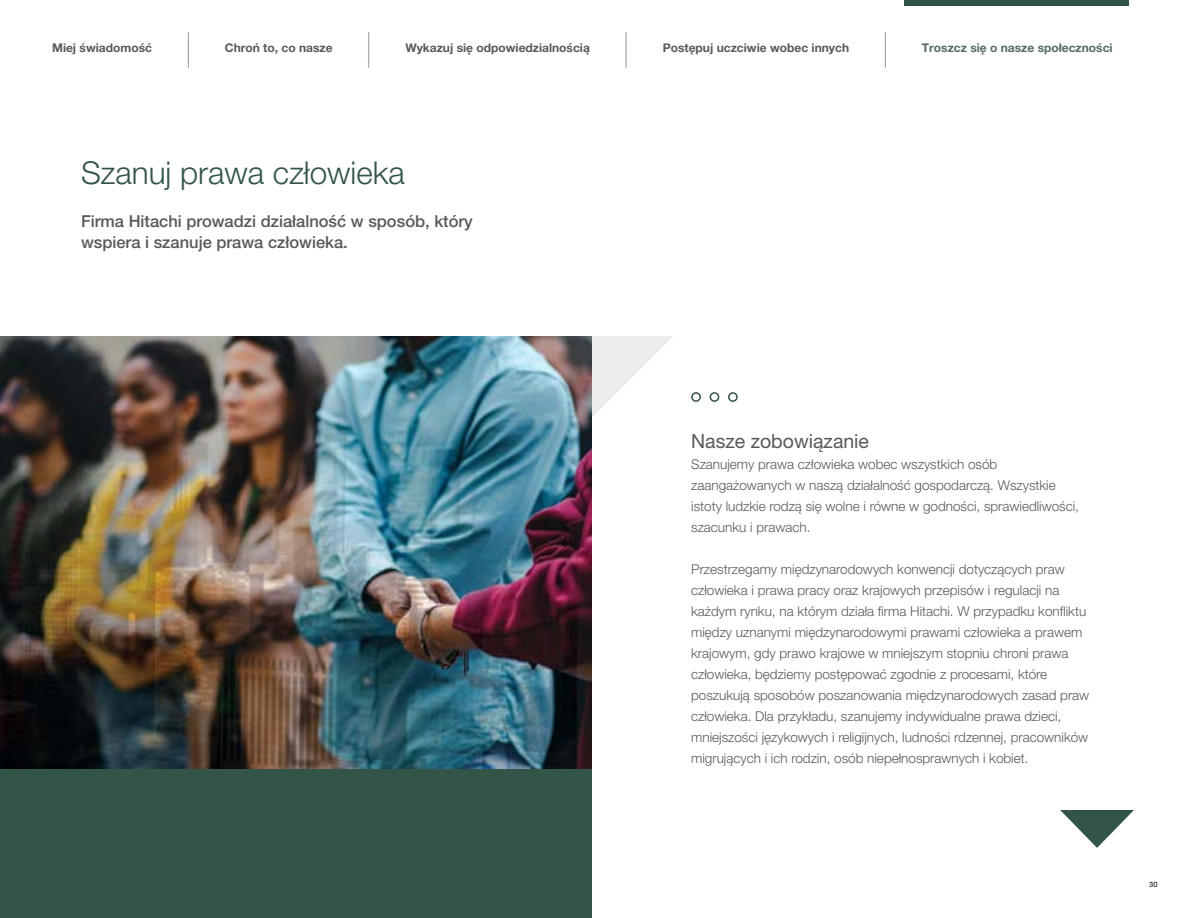
<style>
.page{position:relative;width:1188px;height:918px;background:#fff}
.page>*{position:absolute;margin:0;border:0;box-sizing:border-box;transform-origin:0 0}
.t1{font:700 35.25px "Helvetica Neue LT Pro";color:#000;scale:.1 1}
.t2{font:300 31.5px "Helvetica Neue LT Pro";color:#335547}
.t3{font:19.5px "Helvetica Neue LT Pro";color:#58595b}
.t4{font:500 16.5px/21px "Helvetica Neue LT Pro";color:#58595b}
.t5{font:300 13.5px/21px "Helvetica Neue LT Pro";color:#58595b}
.t6{font:700 12px "Helvetica Neue LT Pro";color:#58595b}
.t7{font:700 12px "Helvetica Neue LT Pro";color:#546c5f}
.t8{font:7.5px "Helvetica Neue LT Pro";color:#000}
</style>
<div class="page">
<div style="left:691px;top:392px;width:10px;height:10px;border:2px solid #335547;border-radius:50%"></div>
<div style="left:710px;top:392px;width:9px;height:10px;border:2px solid #335547;border-radius:50%"></div>
<div style="left:728px;top:392px;width:10px;height:10px;border:2px solid #335547;border-radius:50%"></div>
<svg style="left:591px;top:336px;width:108px;height:81px"></svg>
<img style="left:0;top:336px;width:591px;height:434px">
<div style="left:0;top:770px;width:591px;height:148px;background:#335547"></div>
<svg style="left:1060px;top:810px;width:74px;height:38px"></svg>
<div style="left:904px;top:0;width:225px;height:5px;background:#335547"></div>
<p class="t6" style="left:52px;top:40px;width:101px">Miej świadomość</p>
<h1 class="t1" style="left:188px;top:26px;width:9px">|</h1>
<p class="t6" style="left:225px;top:40px;width:109px">Chroń to, co nasze</p>
<h1 class="t1" style="left:369px;top:26px;width:9px">|</h1>
<p class="t6" style="left:405px;top:40px;width:186px">Wykazuj się odpowiedzialnością</p>
<h1 class="t1" style="left:626px;top:26px;width:9px">|</h1>
<p class="t6" style="left:663px;top:40px;width:188px">Postępuj uczciwie wobec innych</p>
<h1 class="t1" style="left:885px;top:26px;width:9px">|</h1>
<p class="t7" style="left:922px;top:40px;width:192px">Troszcz się o nasze społeczności</p>
<h2 class="t2" style="left:81px;top:154px;width:325px">Szanuj prawa człowieka</h2>
<p class="t4" style="left:81px;top:210px;width:393px">Firma Hitachi prowadzi działalność w sposób, który wspiera i szanuje prawa człowieka.</p>
<h3 class="t3" style="left:691px;top:429px;width:179px">Nasze zobowiązanie</h3>
<p class="t5" style="left:691px;top:453px;width:389px">Szanujemy prawa człowieka wobec wszystkich osób zaangażowanych w naszą działalność gospodarczą. Wszystkie istoty ludzkie rodzą się wolne i równe w godności, sprawiedliwości, szacunku i prawach.</p>
<p class="t5" style="left:691px;top:558px;width:400px">Przestrzegamy międzynarodowych konwencji dotyczących praw człowieka i prawa pracy oraz krajowych przepisów i regulacji na każdym rynku, na którym działa firma Hitachi. W przypadku konfliktu między uznanymi międzynarodowymi prawami człowieka a prawem krajowym, gdy prawo krajowe w mniejszym stopniu chroni prawa człowieka, będziemy postępować zgodnie z procesami, które poszukują sposobów poszanowania międzynarodowych zasad praw człowieka. Dla przykładu, szanujemy indywidualne prawa dzieci, mniejszości językowych i religijnych, ludności rdzennej, pracowników migrujących i ich rodzin, osób niepełnosprawnych i kobiet.</p>
<p class="t8" style="left:1149px;top:880px;width:10px">30</p>
</div>
